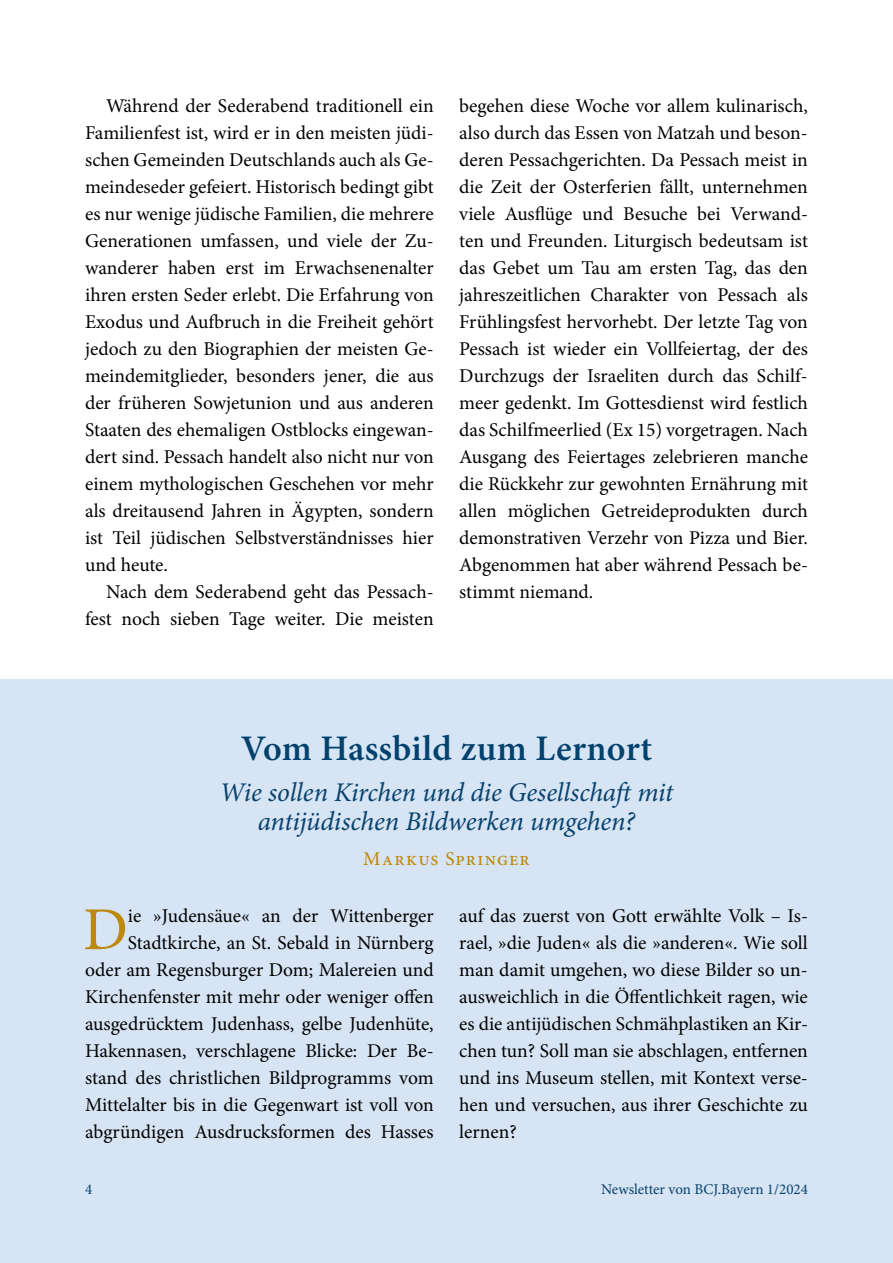
<style>
.page{position:relative;width:893px;height:1263px;background:#fff}
.page>*{position:absolute;margin:0;border:0;box-sizing:border-box;transform-origin:0 0}
.t1{font:61.05px "Minion Pro";color:#bc880e}
.t2{font:600 36px "Minion Pro";letter-spacing:.01em;color:#00416e}
.t3{font:italic 27px/28.5px "Minion Pro";letter-spacing:-.005em;color:#08426c;text-align:center}
.t4{font:19.5px/27px "Minion Pro";letter-spacing:-.005em;color:#000;text-align:justify}
.t5{font:19.5px "Minion Pro";letter-spacing:.065em;color:#bd8802}
.t6{font:15px "Minion Pro";color:#08426c}
</style>
<div class="page">
<div style="left:0;top:679px;width:893px;height:584px;background:#d6e4f4"></div>
<p class="t4" style="left:85px;top:92px;width:350px;text-indent:21px">Während der Sederabend traditionell ein Familienfest ist, wird er in den meisten jüdi&shy;schen Gemeinden Deutschlands auch als Ge&shy;meindeseder gefeiert. Historisch bedingt gibt es nur wenige jüdische Familien, die mehrere Generationen umfassen, und viele der Zu&shy;wanderer haben erst im Erwachsenenalter ihren ersten Seder erlebt. Die Erfahrung von Exodus und Aufbruch in die Freiheit gehört jedoch zu den Biographien der meisten Ge&shy;meindemitglieder, besonders jener, die aus der früheren Sowjetunion und aus anderen Staaten des ehemaligen Ostblocks eingewan&shy;dert sind. Pessach handelt also nicht nur von einem mythologischen Geschehen vor mehr als dreitausend Jahren in Ägypten, sondern ist Teil jüdischen Selbstverständnisses hier und heute.</p>
<p class="t4" style="left:85px;top:579px;width:350px;text-align:right">Nach dem Sederabend geht das Pessach&shy;fest noch sieben Tage weiter. Die meisten</p>
<p class="t4" style="left:459px;top:93px;width:350px">begehen diese Woche vor allem kulinarisch, also durch das Essen von Matzah und beson&shy;deren Pessachgerichten. Da Pessach meist in die Zeit der Osterferien fällt, unternehmen viele Ausflüge und Besuche bei Verwand&shy;ten und Freunden. Liturgisch bedeutsam ist das Gebet um Tau am ersten Tag, das den jahreszeitlichen Charakter von Pessach als Frühlingsfest hervorhebt. Der letzte Tag von Pessach ist wieder ein Vollfeiertag, der des Durchzugs der Israeliten durch das Schilf&shy;meer gedenkt. Im Gottesdienst wird festlich das Schilfmeerlied (Ex 15) vorgetragen. Nach Ausgang des Feiertages zelebrieren manche die Rückkehr zur gewohnten Ernährung mit allen möglichen Getreideprodukten durch demonstrativen Verzehr von Pizza und Bier.<br>Abgenommen hat aber während Pessach be&shy;stimmt niemand.</p>
<h2 class="t2" style="left:241px;top:724px;width:413px">Vom Hassbild zum Lernort</h2>
<h3 class="t3" style="left:220px;top:778px;width:455px">Wie sollen Kirchen und die Gesellschaft mit antijüdischen Bildwerken umgehen?</h3>
<p class="t5" style="left:363px;top:846px;width:168px">Markus Springer</p>
<p class="t4" style="left:85px;top:902px;width:350px;text-align:right">ie »Judensäue« an der Wittenberger Stadtkirche, an St. Sebald in Nürnberg<br>oder am Regensburger Dom; Malereien und Kirchenfenster mit mehr oder weniger offen ausgedrücktem Judenhass, gelbe Judenhüte, Hakennasen, verschlagene Blicke: Der Be&shy;stand des christlichen Bildprogramms vom Mittelalter bis in die Gegenwart ist voll von abgründigen Ausdrucksformen des Hasses</p>
<p class="t4" style="left:459px;top:902px;width:350px">auf das zuerst von Gott erwählte Volk – Is&shy;rael, »die Juden« als die »anderen«. Wie soll man damit umgehen, wo diese Bilder so un&shy;ausweichlich in die Öffentlichkeit ragen, wie es die antijüdischen Schmähplastiken an Kir&shy;chen tun? Soll man sie abschlagen, entfernen und ins Museum stellen, mit Kontext verse&shy;hen und versuchen, aus ihrer Geschichte zu lernen?</p>
<h1 class="t1" style="left:83px;top:889px;width:46px">D</h1>
<p class="t6" style="left:85px;top:1179px;width:9px">4</p>
<p class="t6" style="left:601px;top:1179px;width:208px">Newsletter von BCJ.Bayern 1/2024</p>
</div>
